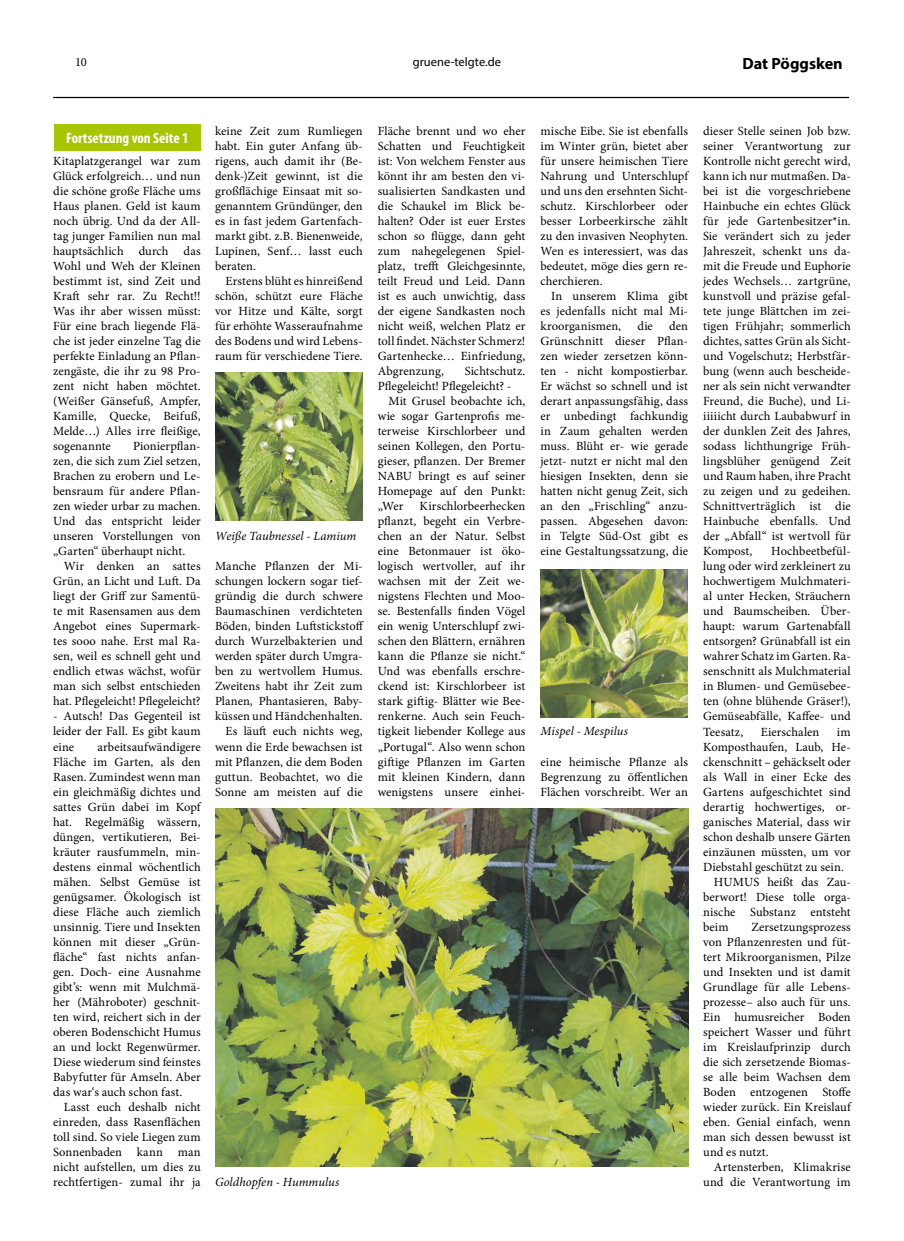
<style>
.page{position:relative;width:904px;height:1241px;background:#fff}
.page>*{position:absolute;margin:0;border:0;box-sizing:border-box;transform-origin:0 0}
.t1{font:700 16.25px "Myriad Pro";color:#000}
.t2{font:700 condensed 15px "Myriad Pro";color:#fff}
.t3{font:12.5px/15px "Minion Pro";letter-spacing:.005em;color:#000;text-align:justify}
.t4{font:italic 12.5px "Minion Pro";letter-spacing:.005em;color:#000}
.t5{font:12.5px "Myriad Pro";color:#000}
</style>
<div class="page">
<hr style="left:53px;top:97px;width:796px;height:1px;background:#000">
<img style="left:215px;top:808px;width:473px;height:358px">
<div style="left:54px;top:124px;width:147px;height:26px;background:#a7c500"></div>
<img style="left:215px;top:373px;width:147px;height:147px">
<img style="left:540px;top:569px;width:148px;height:148px">
<p class="t3" style="left:75px;top:54px;width:13px">10</p>
<p class="t5" style="left:413px;top:54px;width:90px">gruene-telgte.de</p>
<h1 class="t1" style="left:742px;top:53px;width:102px">Dat Pöggsken</h1>
<p class="t2" style="left:66px;top:128px;width:124px">Fortsetzung von Seite 1</p>
<p class="t3" style="left:53px;top:154px;width:149px">Kitaplatzgerangel war zum Glück erfolgreich… und nun die schöne große Fläche ums Haus planen. Geld ist kaum noch übrig. Und da der All&shy;tag junger Familien nun mal hauptsächlich durch das Wohl und Weh der Kleinen bestimmt ist, sind Zeit und Kraft sehr rar. Zu Recht!!<br>Was ihr aber wissen müsst:<br>Für eine brach liegende Flä&shy;che ist jeder einzelne Tag die perfekte Einladung an Pflan&shy;zengäste, die ihr zu 98 Pro&shy;zent nicht haben möchtet. (Weißer Gänsefuß, Ampfer, Kamille, Quecke, Beifuß, Melde…) Alles irre fleißige, sogenannte</p>
<p class="t3" style="left:53px;top:439px;width:149px;text-indent:80px">Pionierpflan&shy;zen, die sich zum Ziel setzen, Brachen zu erobern und Le&shy;bensraum für andere Pflan&shy;zen wieder urbar zu machen.<br>Und das entspricht leider unseren Vorstellungen von „Garten“ überhaupt nicht.</p>
<p class="t3" style="left:53px;top:559px;width:149px;text-indent:11px">Wir denken an sattes Grün, an Licht und Luft. Da liegt der Griff zur Samentü&shy;te mit Rasensamen aus dem Angebot eines Supermark&shy;tes sooo nahe. Erst mal Ra&shy;sen, weil es schnell geht und endlich etwas wächst, wofür man sich selbst entschieden hat. Pflegeleicht! Pflegeleicht?</p>
<p class="t3" style="left:53px;top:709px;width:149px">- Autsch! Das Gegenteil ist leider der Fall. Es gibt kaum eine</p>
<p class="t3" style="left:53px;top:739px;width:149px;text-indent:44px">arbeitsaufwändigere Fläche im Garten, als den Rasen. Zumindest wenn man ein gleichmäßig dichtes und sattes Grün dabei im Kopf hat. Regelmäßig wässern, düngen, vertikutieren, Bei&shy;kräuter rausfummeln, min&shy;destens einmal wöchentlich mähen. Selbst Gemüse ist genügsamer. Ökologisch ist diese Fläche auch ziemlich unsinnig. Tiere und Insekten können mit dieser „Grün&shy;fläche“ fast nichts anfan&shy;gen. Doch- eine Ausnahme gibt’s: wenn mit Mulchmä&shy;her (Mähroboter) geschnit&shy;ten wird, reichert sich in der oberen Bodenschicht Humus an und lockt Regenwürmer.<br>Diese wiederum sind feinstes Babyfutter für Amseln. Aber das war‘s auch schon fast.</p>
<p class="t3" style="left:53px;top:1099px;width:149px;text-indent:11px">Lasst euch deshalb nicht einreden, dass Rasenflächen toll sind. So viele Liegen zum Sonnenbaden kann man nicht aufstellen, um dies zu rechtfertigen- zumal ihr ja</p>
<p class="t3" style="left:215px;top:124px;width:149px">keine Zeit zum Rumliegen habt. Ein guter Anfang üb&shy;rigens, auch damit ihr (Be&shy;denk-)Zeit gewinnt, ist die großflächige Einsaat mit so&shy;genanntem Gründünger, den es in fast jedem Gartenfach&shy;markt gibt. z.B. Bienenweide, Lupinen, Senf… lasst euch beraten.</p>
<p class="t3" style="left:215px;top:274px;width:149px;text-indent:11px">Erstens blüht es hinreißend schön, schützt eure Fläche vor Hitze und Kälte, sorgt für erhöhte Wasseraufnahme des Bodens und wird Lebens&shy;raum für verschiedene Tiere.</p>
<p class="t4" style="left:215px;top:527px;width:143px">Weiße Taubnessel - Lamium</p>
<p class="t3" style="left:215px;top:559px;width:150px;text-align:right">Manche Pflanzen der Mi&shy;schungen lockern sogar tief&shy;gründig die durch schwere<br>Baumaschinen verdichteten<br>Böden, binden Luftstickstoff durch Wurzelbakterien und werden später durch Umgra&shy;ben zu wertvollem Humus.<br>Zweitens habt ihr Zeit zum<br>Planen, Phantasieren, Baby&shy;küssen und Händchenhalten.<br>Es läuft euch nichts weg, wenn die Erde bewachsen ist mit Pflanzen, die dem Boden guttun. Beobachtet, wo die<br>Sonne am meisten auf die</p>
<p class="t4" style="left:215px;top:1172px;width:126px">Goldhopfen - Hummulus</p>
<p class="t3" style="left:378px;top:124px;width:149px">Fläche brennt und wo eher Schatten und Feuchtigkeit ist: Von welchem Fenster aus könnt ihr am besten den vi&shy;sualisierten Sandkasten und die Schaukel im Blick be&shy;halten? Oder ist euer Erstes schon so flügge, dann geht zum nahegelegenen Spiel&shy;platz, trefft Gleichgesinnte, teilt Freud und Leid. Dann ist es auch unwichtig, dass der eigene Sandkasten noch nicht weiß, welchen Platz er toll findet. Nächster Schmerz!<br>Gartenhecke… Einfriedung, Abgrenzung,</p>
<p class="t3" style="left:378px;top:364px;width:149px;text-indent:87px">Sichtschutz.<br>Pflegeleicht! Pflegeleicht? -</p>
<p class="t3" style="left:378px;top:394px;width:149px;text-indent:11px">Mit Grusel beobachte ich, wie sogar Gartenprofis me&shy;terweise Kirschlorbeer und seinen Kollegen, den Portu&shy;gieser, pflanzen. Der Bremer NABU bringt es auf seiner Homepage auf den Punkt: „Wer</p>
<p class="t3" style="left:378px;top:499px;width:149px;text-indent:42px">Kirschlorbeerhecken pflanzt, begeht ein Verbre&shy;chen an der Natur. Selbst eine Betonmauer ist öko&shy;logisch wertvoller, auf ihr wachsen mit der Zeit we&shy;nigstens Flechten und Moo&shy;se. Bestenfalls finden Vögel ein wenig Unterschlupf zwi&shy;schen den Blättern, ernähren kann die Pflanze sie nicht.“ Und was ebenfalls erschre&shy;ckend ist: Kirschlorbeer ist stark giftig- Blätter wie Bee&shy;renkerne. Auch sein Feuch&shy;tigkeit liebender Kollege aus „Portugal“. Also wenn schon giftige Pflanzen im Garten mit kleinen Kindern, dann wenigstens unsere einhei-</p>
<p class="t3" style="left:540px;top:124px;width:149px">mische Eibe. Sie ist ebenfalls im Winter grün, bietet aber für unsere heimischen Tiere Nahrung und Unterschlupf und uns den ersehnten Sicht&shy;schutz. Kirschlorbeer oder besser Lorbeerkirsche zählt zu den invasiven Neophyten.<br>Wen es interessiert, was das bedeutet, möge dies gern re&shy;cherchieren.</p>
<p class="t3" style="left:540px;top:289px;width:149px;text-indent:11px">In unserem Klima gibt es jedenfalls nicht mal Mi&shy;kroorganismen,</p>
<p class="t3" style="left:540px;top:319px;width:149px;text-indent:129px">den Grünschnitt dieser Pflan&shy;zen wieder zersetzen könn&shy;ten - nicht kompostierbar.<br>Er wächst so schnell und ist derart anpassungsfähig, dass er unbedingt fachkundig in Zaum gehalten werden muss. Blüht er- wie gerade jetzt- nutzt er nicht mal den hiesigen Insekten, denn sie hatten nicht genug Zeit, sich an den „Frischling“ anzu&shy;passen. Abgesehen davon: in Telgte Süd-Ost gibt es eine Gestaltungssatzung, die</p>
<p class="t3" style="left:637px;top:319px;width:17px">die</p>
<p class="t4" style="left:540px;top:722px;width:89px">Mispel - Mespilus</p>
<p class="t3" style="left:540px;top:754px;width:149px">eine heimische Pflanze als Begrenzung zu öffentlichen Flächen vorschreibt. Wer an</p>
<p class="t3" style="left:703px;top:124px;width:149px">dieser Stelle seinen Job bzw. seiner Verantwortung zur Kontrolle nicht gerecht wird, kann ich nur mutmaßen. Da&shy;bei ist die vorgeschriebene Hainbuche ein echtes Glück für jede Gartenbesitzer*in.<br>Sie verändert sich zu jeder Jahreszeit, schenkt uns da&shy;mit die Freude und Euphorie jedes Wechsels… zartgrüne, kunstvoll und präzise gefal&shy;tete junge Blättchen im zei&shy;tigen Frühjahr; sommerlich dichtes, sattes Grün als Sicht&shy;und Vogelschutz; Herbstfär&shy;bung (wenn auch bescheide&shy;ner als sein nicht verwandter Freund, die Buche), und Li&shy;iiiiicht durch Laubabwurf in der dunklen Zeit des Jahres, sodass lichthungrige Früh&shy;lingsblüher genügend Zeit und Raum haben, ihre Pracht zu zeigen und zu gedeihen.<br>Schnittverträglich ist die Hainbuche ebenfalls. Und der „Abfall“ ist wertvoll für Kompost,</p>
<p class="t3" style="left:703px;top:544px;width:149px;text-indent:68px">Hochbeetbefül&shy;lung oder wird zerkleinert zu hochwertigem Mulchmateri&shy;al unter Hecken, Sträuchern und Baumscheiben. Über&shy;haupt: warum Gartenabfall entsorgen? Grünabfall ist ein wahrer Schatz im Garten. Ra&shy;senschnitt als Mulchmaterial in Blumen- und Gemüsebee&shy;ten (ohne blühende Gräser!), Gemüseabfälle, Kaffee- und Teesatz,</p>
<p class="t3" style="left:761px;top:724px;width:60px">Eierschalen</p>
<p class="t3" style="left:837px;top:724px;width:15px">im</p>
<p class="t3" style="left:703px;top:739px;width:149px">Komposthaufen, Laub, He-</p>
<p class="t3" style="left:703px;top:754px;width:149px">ckenschnitt – gehäckselt oder</p>
<p class="t3" style="left:703px;top:769px;width:149px">als Wall in einer Ecke des</p>
<p class="t3" style="left:703px;top:784px;width:149px">Gartens aufgeschichtet sind</p>
<p class="t3" style="left:703px;top:799px;width:149px">derartig hochwertiges, or-</p>
<p class="t3" style="left:703px;top:814px;width:149px">ganisches Material, dass wir</p>
<p class="t3" style="left:703px;top:829px;width:149px">schon deshalb unsere Gärten</p>
<p class="t3" style="left:703px;top:844px;width:149px">einzäunen müssten, um vor</p>
<p class="t3" style="left:703px;top:859px;width:142px">Diebstahl geschützt zu sein.</p>
<p class="t3" style="left:713px;top:874px;width:138px">HUMUS heißt das Zau-</p>
<p class="t3" style="left:703px;top:889px;width:149px">berwort! Diese tolle orga-</p>
<p class="t3" style="left:703px;top:904px;width:149px">nische Substanz entsteht</p>
<p class="t3" style="left:703px;top:919px;width:27px">beim</p>
<p class="t3" style="left:703px;top:919px;width:149px;text-indent:48px">Zersetzungsprozess von Pflanzenresten und füt&shy;tert Mikroorganismen, Pilze und Insekten und ist damit Grundlage für alle Lebens&shy;prozesse– also auch für uns.<br>Ein humusreicher Boden speichert Wasser und führt im Kreislaufprinzip durch die sich zersetzende Biomas&shy;se alle beim Wachsen dem Boden entzogenen Stoffe wieder zurück. Ein Kreislauf eben. Genial einfach, wenn man sich dessen bewusst ist und es nutzt.</p>
<p class="t3" style="left:703px;top:1159px;width:149px;text-align:right">Artensterben, Klimakrise und die Verantwortung im</p>
</div>
